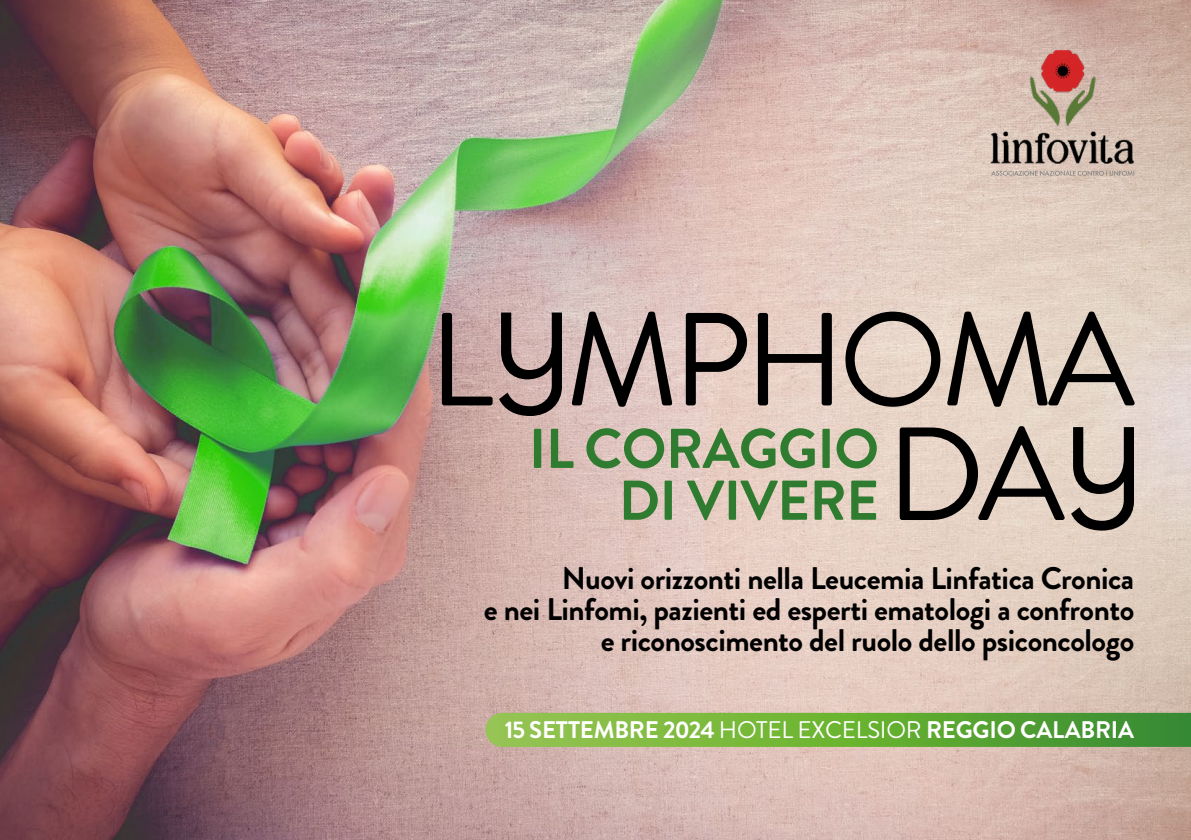
<style>
.page{position:relative;width:1191px;height:840px;background:#fff}
.page>*{position:absolute;margin:0;border:0;box-sizing:border-box;transform-origin:0 0}
.t1{font:132px "Brandon Grotesque";letter-spacing:-.05em;color:#000}
.t2{font:700 56px/51.8px "Brandon Grotesque";letter-spacing:-.01em;color:#2f7c30;text-align:right}
.t3{font:700 31.2px/31.2px "Brandon Grotesque";letter-spacing:-.015em;color:#000;text-align:right}
.t4{font:700 24px "Brandon Grotesque";letter-spacing:-.01em;color:#fff}
.s1{font-weight:400}
</style>
<div class="page">
<img style="left:0;top:0;width:1191px;height:839px">
<svg style="left:485px;top:712px;width:706px;height:34px;background:#6cad3d"></svg>
<img style="left:991px;top:50px;width:143px;height:114px">
<svg style="left:991px;top:170px;width:143px;height:6px"></svg>
<h1 class="t1" style="left:428px;top:269px;width:708px">L<sup>y</sup>MPHOMA</h1>
<h2 class="t2" style="left:529px;top:423px;width:352px">IL CORAGGIO<br>DI VIVERE</h2>
<h1 class="t1" style="left:886px;top:383px;width:261px">DA<sup>y</sup></h1>
<p class="t3" style="left:484px;top:562px;width:652px">Nuovi orizzonti nella Leucemia Linfatica Cronica<br>e nei Linfomi, pazienti ed esperti ematologi a confronto e riconoscimento del ruolo dello psiconcologo</p>
<p class="t4" style="left:505px;top:712px;width:631px">15 SETTEMBRE 2024 <span class="s1">HOTEL EXCELSIOR</span> REGGIO CALABRIA</p>
</div>
